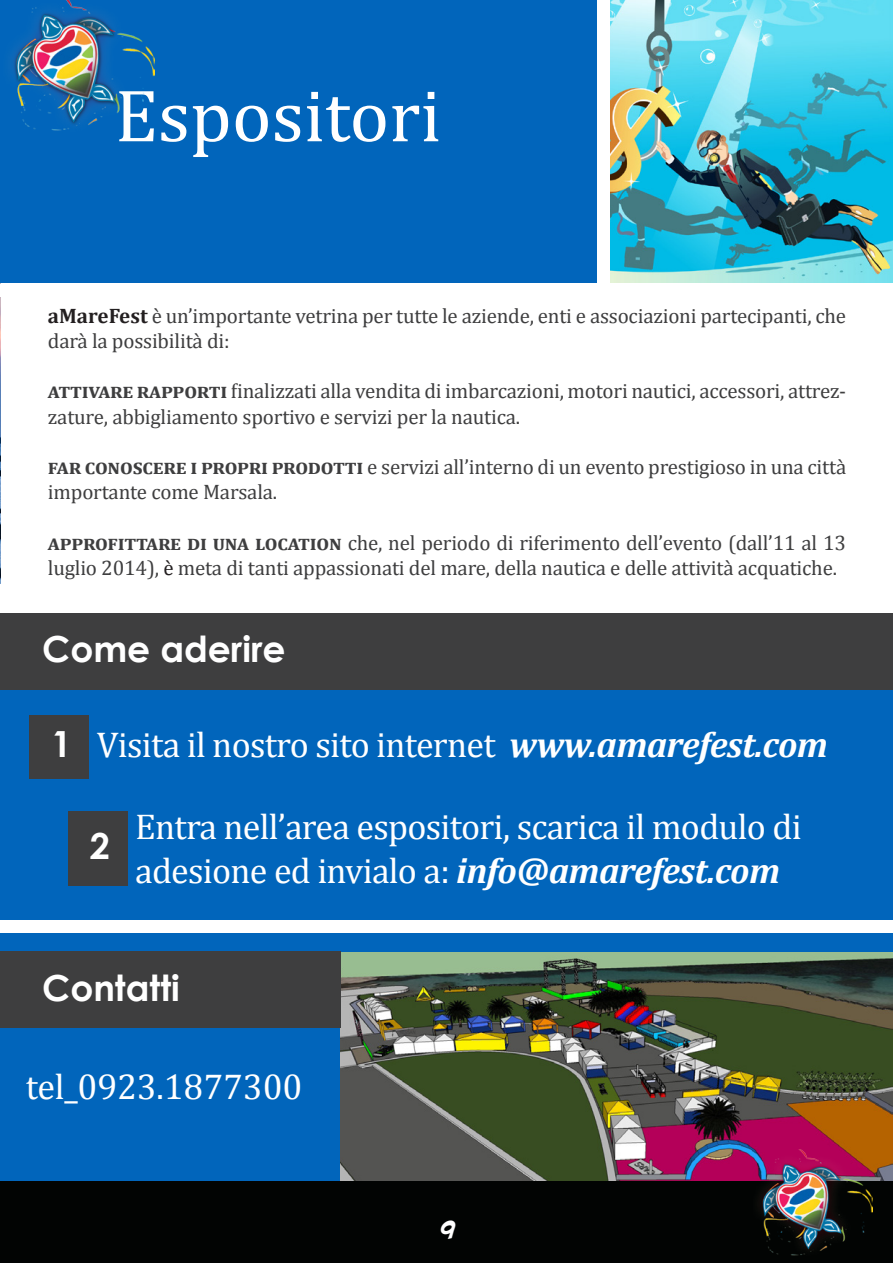
<style>
.page{position:relative;width:893px;height:1263px;background:#fff}
.page>*{position:absolute;margin:0;border:0;box-sizing:border-box;transform-origin:0 0}
.t1{font:75px "Cambria";color:#fff}
.t2{font:36px "Cambria";letter-spacing:-.02em;color:#fff}
.t3{font:700 36px "Century Gothic";color:#fff}
.t4{font:21px/25.2px "Cambria";letter-spacing:-.01em;color:#3e3e3f}
.t5{font:700 19.2px "Riven Shield";color:#fff}
.s1{font-weight:700;color:#231f20}
.s2{font-weight:700}
.s3{color:#231f20}
.s4{font-weight:700;font-style:italic}
</style>
<div class="page">
<div style="left:0;top:0;width:893px;height:1193px;background:#0165bb"></div>
<img style="left:11px;top:0;width:143px;height:131px">
<img style="left:610px;top:0;width:283px;height:283px">
<div style="left:597px;top:0;width:13px;height:285px;background:#fff"></div>
<div style="left:0;top:283px;width:893px;height:397px;background:#fff"></div>
<img style="left:340px;top:952px;width:553px;height:229px">
<div style="left:30px;top:715px;width:59px;height:63px;background:#3e3e3f"></div>
<div style="left:0;top:613px;width:893px;height:76px;background:#3e3e3f"></div>
<div style="left:68px;top:811px;width:59px;height:75px;background:#3e3e3f"></div>
<div style="left:0;top:920px;width:893px;height:13px;background:#fff"></div>
<img style="left:0;top:283px;width:1px;height:301px">
<div style="left:0;top:1181px;width:893px;height:82px;background:#020403"></div>
<img style="left:750px;top:1149px;width:122px;height:107px">
<div style="left:0;top:284px;width:893px;height:13px;background:#fff"></div>
<div style="left:0;top:951px;width:340px;height:77px;background:#3e3e3f"></div>
<p class="t1" style="left:115px;top:72px;width:328px">Espositori</p>
<p class="t4" style="left:48px;top:303px;width:800px"><span class="s1">aMareFest</span> è un’importante vetrina per tutte le aziende, enti e associazioni partecipanti, che darà la possibilità di:</p>
<p class="t4" style="left:48px;top:379px;width:800px"><span class="s2">attivare rapporti</span> finalizzati alla vendita di imbarcazioni, motori nautici, accessori, attrez&shy;zature, abbigliamento sportivo e servizi per la nautica.</p>
<p class="t4" style="left:48px;top:454px;width:800px"><span class="s2">far conoscere i propri prodotti</span> e servizi all’interno di un evento prestigioso in una città importante come Marsala.</p>
<p class="t4" style="left:48px;top:530px;width:800px"><span class="s2">approfittare di una location</span> che, nel periodo di riferimento dell’evento (dall’11 al 13 luglio 2014), <span class="s3">è</span> meta di tanti appassionati del mare, della nautica e delle attività acquatiche.</p>
<p class="t3" style="left:42px;top:622px;width:245px">Come aderire</p>
<p class="t3" style="left:51px;top:716px;width:22px">1</p>
<p class="t2" style="left:97px;top:723px;width:732px">Visita il nostro sito internet <span class="s4">www.amarefest.com</span></p>
<p class="t3" style="left:90px;top:818px;width:22px">2</p>
<p class="t2" style="left:135px;top:806px;width:668px">Entra nell’area espositori, scarica il modulo di</p>
<p class="t2" style="left:135px;top:849px;width:646px">adesione ed invialo a: <span class="s4">info@amarefest.com</span></p>
<p class="t3" style="left:42px;top:960px;width:139px">Contatti</p>
<p class="t2" style="left:26px;top:1065px;width:278px">tel_0923.1877300</p>
<p class="t5" style="left:440px;top:1215px;width:18px">9</p>
</div>
